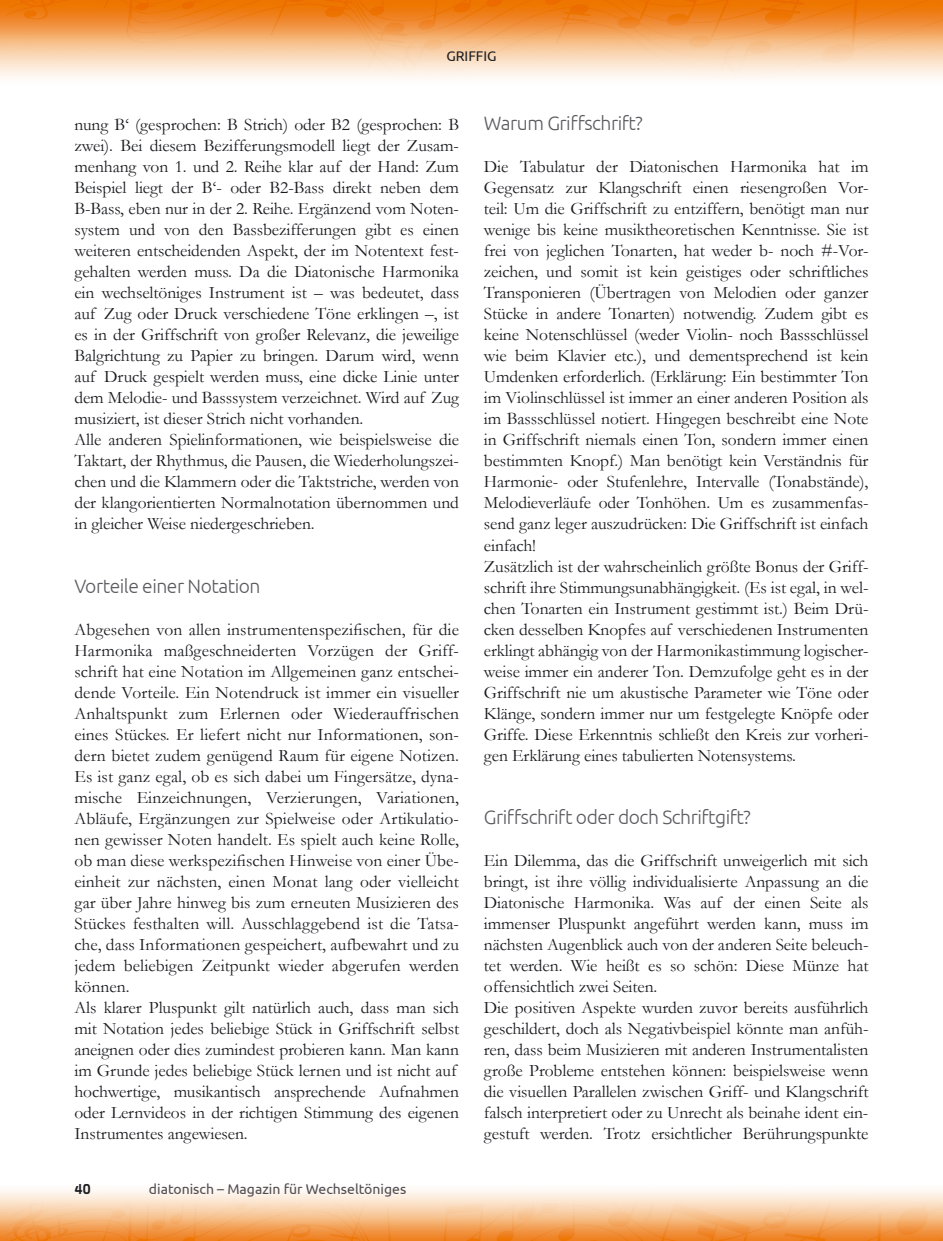
<style>
.page{position:relative;width:943px;height:1241px;background:#fff}
.page>*{position:absolute;margin:0;border:0;box-sizing:border-box;transform-origin:0 0}
.t1{font:300 19.25px "Ubuntu";letter-spacing:-.025em;color:#5c5b60}
.t2{font:17.5px/21px "Garamond";letter-spacing:-.005em;color:#1b1c20}
.t3{font:14px "Ubuntu";color:#504e53}
.t4{font:14px "Ubuntu";color:#1b1c20}
.t5{font:14px "Viga";color:#1b1c20}
</style>
<div class="page">
<img style="left:0;top:1189px;width:943px;height:51px">
<img style="left:0;top:0;width:943px;height:79px">
<p class="t4" style="left:446px;top:47px;width:52px">GRIFFIG</p>
<p class="t2" style="left:74px;top:114px;width:386px">nung B‘ (gesprochen: B Strich) oder B2 (gesprochen: B zwei). Bei diesem Bezifferungsmodell liegt der Zusam&shy;menhang von 1. und 2. Reihe klar auf der Hand: Zum Beispiel liegt der B‘- oder B2-Bass direkt neben dem B-Bass, eben nur in der 2. Reihe. Ergänzend vom Noten&shy;system und von den Bassbezifferungen gibt es einen weiteren entscheidenden Aspekt, der im Notentext fest&shy;gehalten werden muss. Da die Diatonische Harmonika ein wechseltöniges Instrument ist – was bedeutet, dass auf Zug oder Druck verschiedene Töne erklingen –, ist es in der Griffschrift von großer Relevanz, die jeweilige Balgrichtung zu Papier zu bringen. Darum wird, wenn auf Druck gespielt werden muss, eine dicke Linie unter dem Melodie- und Basssystem verzeichnet. Wird auf Zug musiziert, ist dieser Strich nicht vorhanden.<br>Alle anderen Spielinformationen, wie beispielsweise die Taktart, der Rhythmus, die Pausen, die Wiederholungszei&shy;chen und die Klammern oder die Taktstriche, werden von der klangorientierten Normalnotation übernommen und in gleicher Weise niedergeschrieben.</p>
<p class="t1" style="left:74px;top:574px;width:188px">Vorteile einer Notation</p>
<p class="t2" style="left:74px;top:618px;width:386px">Abgesehen von allen instrumentenspezifischen, für die Harmonika maßgeschneiderten Vorzügen der Griff&shy;schrift hat eine Notation im Allgemeinen ganz entschei&shy;dende Vorteile. Ein Notendruck ist immer ein visueller Anhaltspunkt zum Erlernen oder Wiederauffrischen eines Stückes. Er liefert nicht nur Informationen, son&shy;dern bietet zudem genügend Raum für eigene Notizen.<br>Es ist ganz egal, ob es sich dabei um Fingersätze, dyna&shy;mische Einzeichnungen, Verzierungen, Variationen, Abläufe, Ergänzungen zur Spielweise oder Artikulatio&shy;nen gewisser Noten handelt. Es spielt auch keine Rolle, ob man diese werkspezifischen Hinweise von einer Übe&shy;einheit zur nächsten, einen Monat lang oder vielleicht gar über Jahre hinweg bis zum erneuten Musizieren des Stückes festhalten will. Ausschlaggebend ist die Tatsa&shy;che, dass Informationen gespeichert, aufbewahrt und zu jedem beliebigen Zeitpunkt wieder abgerufen werden können.<br>Als klarer Pluspunkt gilt natürlich auch, dass man sich mit Notation jedes beliebige Stück in Griffschrift selbst aneignen oder dies zumindest probieren kann. Man kann im Grunde jedes beliebige Stück lernen und ist nicht auf hochwertige, musikantisch ansprechende Aufnahmen oder Lernvideos in der richtigen Stimmung des eigenen Instrumentes angewiesen.</p>
<p class="t5" style="left:74px;top:1179px;width:18px">40</p>
<p class="t3" style="left:149px;top:1179px;width:259px">diatonisch – Magazin für Wechseltöniges</p>
<p class="t1" style="left:484px;top:112px;width:160px">Warum Griffschrift?</p>
<p class="t2" style="left:484px;top:156px;width:386px">Die Tabulatur der Diatonischen Harmonika hat im Gegensatz zur Klangschrift einen riesengroßen Vor&shy;teil: Um die Griffschrift zu entziffern, benötigt man nur wenige bis keine musiktheoretischen Kenntnisse. Sie ist frei von jeglichen Tonarten, hat weder b- noch #-Vor&shy;zeichen, und somit ist kein geistiges oder schriftliches Transponieren (Übertragen von Melodien oder ganzer Stücke in andere Tonarten) notwendig. Zudem gibt es keine Notenschlüssel (weder Violin- noch Bassschlüssel wie beim Klavier etc.), und dementsprechend ist kein Umdenken erforderlich. (Erklärung: Ein bestimmter Ton im Violinschlüssel ist immer an einer anderen Position als im Bassschlüssel notiert. Hingegen beschreibt eine Note in Griffschrift niemals einen Ton, sondern immer einen bestimmten Knopf.) Man benötigt kein Verständnis für Harmonie- oder Stufenlehre, Intervalle (Tonabstände), Melodieverläufe oder Tonhöhen. Um es zusammenfas&shy;send ganz leger auszudrücken: Die Griffschrift ist einfach einfach!<br>Zusätzlich ist der wahrscheinlich größte Bonus der Griff&shy;schrift ihre Stimmungsunabhängigkeit. (Es ist egal, in wel&shy;chen Tonarten ein Instrument gestimmt ist.) Beim Drü&shy;cken desselben Knopfes auf verschiedenen Instrumenten erklingt abhängig von der Harmonikastimmung logischer&shy;weise immer ein anderer Ton. Demzufolge geht es in der Griffschrift nie um akustische Parameter wie Töne oder Klänge, sondern immer nur um festgelegte Knöpfe oder Griffe. Diese Erkenntnis schließt den Kreis zur vorheri&shy;gen Erklärung eines tabulierten Notensystems.</p>
<p class="t1" style="left:484px;top:805px;width:268px">Griffschrift oder doch Schriftgift?</p>
<p class="t2" style="left:484px;top:849px;width:386px">Ein Dilemma, das die Griffschrift unweigerlich mit sich bringt, ist ihre völlig individualisierte Anpassung an die Diatonische Harmonika. Was auf der einen Seite als immenser Pluspunkt angeführt werden kann, muss im nächsten Augenblick auch von der anderen Seite beleuch&shy;tet werden. Wie heißt es so schön: Diese Münze hat offensichtlich zwei Seiten.<br>Die positiven Aspekte wurden zuvor bereits ausführlich geschildert, doch als Negativbeispiel könnte man anfüh&shy;ren, dass beim Musizieren mit anderen Instrumentalisten große Probleme entstehen können: beispielsweise wenn die visuellen Parallelen zwischen Griff- und Klangschrift falsch interpretiert oder zu Unrecht als beinahe ident ein&shy;gestuft werden. Trotz ersichtlicher Berührungspunkte</p>
</div>
